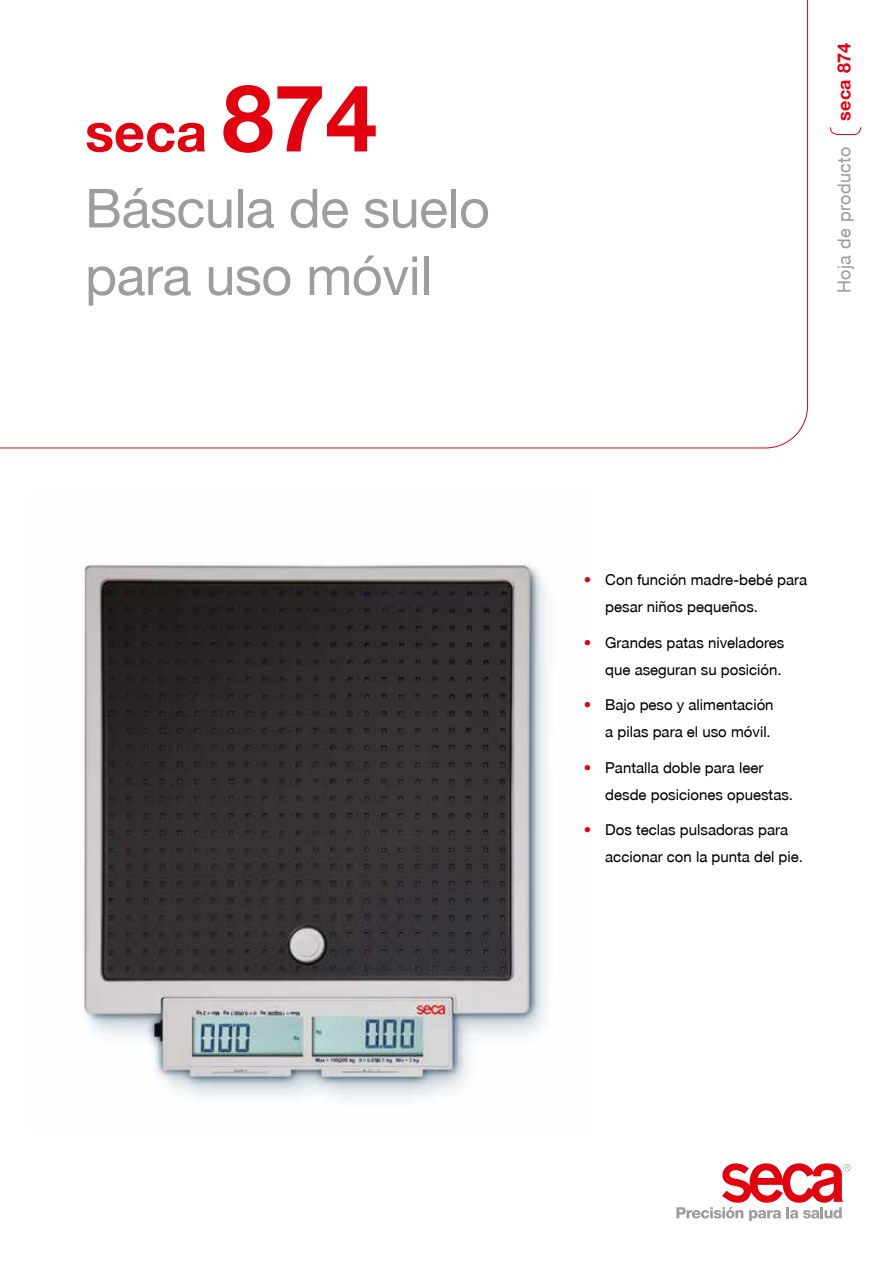
<style>
.page{position:relative;width:893px;height:1263px;background:#fff}
.page>*{position:absolute;margin:0;border:0;box-sizing:border-box;transform-origin:0 0}
.t1{font:54px/76.1px "secaglobal";letter-spacing:-.01em;color:#9c9d9d}
.t2{font:18px "secaglobal";letter-spacing:.025em;color:#9c9d9d}
.t3{font:700 18px "secaglobal";letter-spacing:.025em;color:#e3000f}
.t4{font:15px/27px "secaglobal";color:#000}
.s1{font-weight:700;color:#e3000f}
.s2{font-weight:700;font-size:93px;color:#e3000f}
.s3{color:#e3000f}
</style>
<div class="page">
<img style="left:83px;top:562px;width:463px;height:536px">
<svg style="left:830px;top:127px;width:31px;height:8px"></svg>
<svg style="left:676px;top:1163px;width:174px;height:58px"></svg>
<svg style="left:0;top:0;width:808px;height:449px"></svg>
<h1 class="t1" style="left:85px;top:95px;width:406px"><span class="s1">seca</span> <span class="s2">874<br></span>Báscula de suelo</h1>
<h1 class="t1" style="left:85px;top:238px;width:349px">para uso móvil</h1>
<p class="t3" style="left:834px;top:121px;width:80px;rotate:-90deg">seca 874</p>
<p class="t2" style="left:834px;top:293px;width:149px;rotate:-90deg">Hoja de producto</p>
<p class="t4" style="left:605px;top:566px;width:204px;text-indent:-21px"><span class="s3">•</span> Con función madre-bebé para pesar niños pequeños.</p>
<p class="t4" style="left:584px;top:629px;width:202px;text-align:right"><span class="s3">•</span> Grandes patas niveladores que aseguran su posición.</p>
<p class="t4" style="left:584px;top:691px;width:191px;text-align:right"><span class="s3">•</span> Bajo peso y alimentación a pilas para el uso móvil.</p>
<p class="t4" style="left:605px;top:754px;width:189px;text-indent:-21px"><span class="s3">•</span> Pantalla doble para leer desde posiciones opuestas.</p>
<p class="t4" style="left:605px;top:816px;width:199px;text-indent:-21px"><span class="s3">•</span> Dos teclas pulsadoras para accionar con la punta del pie.</p>
</div>
